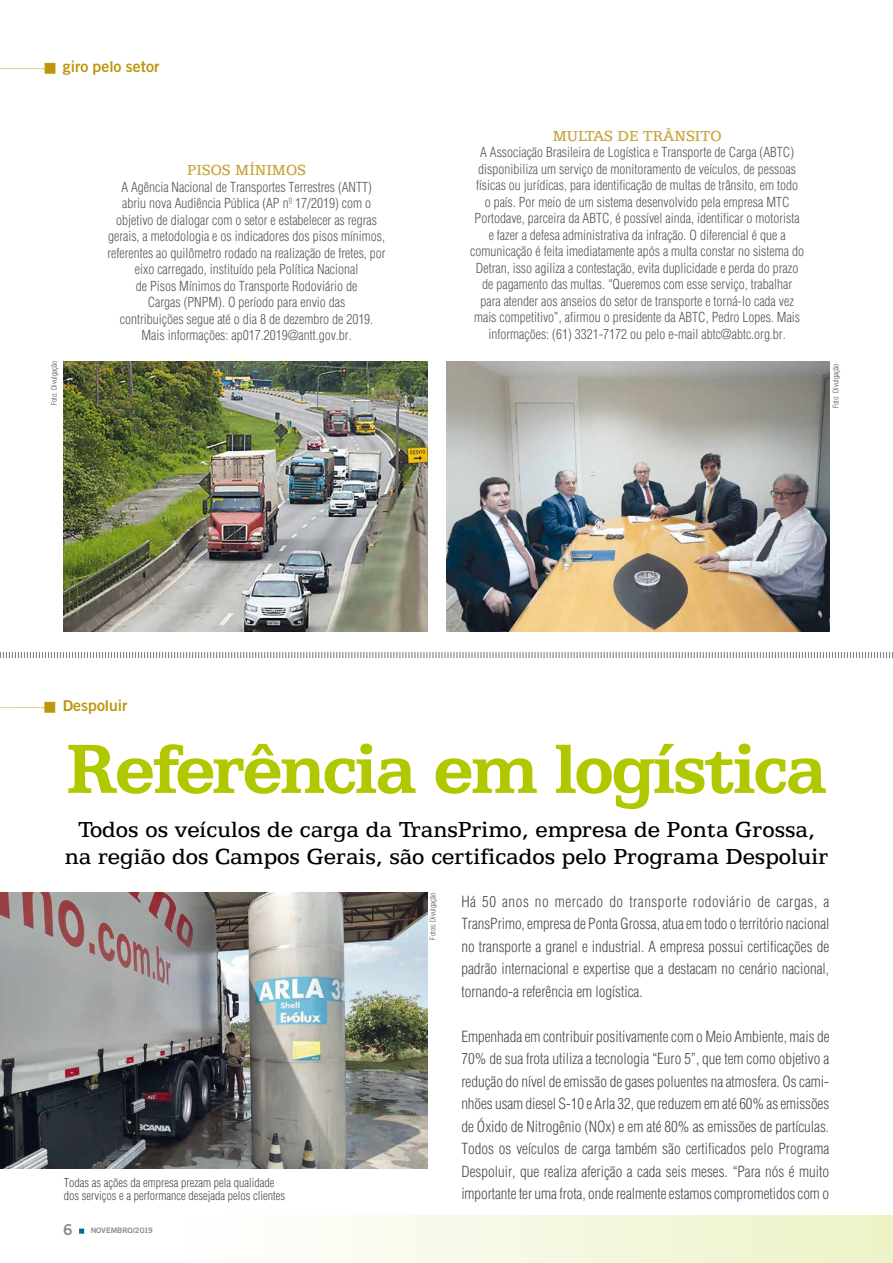
<style>
.page{position:relative;width:893px;height:1263px;background:#fff}
.page>*{position:absolute;margin:0;border:0;box-sizing:border-box;transform-origin:0 0}
.t1{font:700 72px "ATF Antique";letter-spacing:-.03em;color:#b1c800}
.t2{font:22.5px/27px "ATF Antique";color:#000;text-align:center}
.t3{font:300 condensed 15px/22.5px "Helvetica";color:#4b4b4d;text-align:justify}
.t4{font:15px "ATF Antique";color:#c6a43b}
.t5{font:700 15px "Goethe Gothic";color:#bc960c}
.t6{font:700 15px "Goethe Gothic";color:#87888a}
.t7{font:300 condensed 13.5px/16.5px "Helvetica";color:#58585a;text-align:center}
.t8{font:300 condensed 12px/13.5px "Helvetica";color:#4b4b4d}
.t9{font:300 condensed 7.5px "Helvetica";color:#4b4b4d}
.t10{font:700 7.5px "Goethe Gothic";color:#87888a}
</style>
<div class="page">
<svg style="left:79px;top:1228px;width:5px;height:6px"></svg>
<div style="left:45px;top:63px;width:10px;height:10px;background:#bc960c;border:1px solid #bc960c"></div>
<svg style="left:0;top:68px;width:44px;height:1px"></svg>
<div style="left:119px;top:1215px;width:774px;height:48px;background:linear-gradient(to right,#fff,#edf2c6)"></div>
<svg style="left:0;top:652px;width:893px;height:6px"></svg>
<div style="left:45px;top:702px;width:10px;height:10px;background:#bc960c;border:1px solid #bc960c"></div>
<svg style="left:0;top:707px;width:44px;height:1px"></svg>
<img style="left:64px;top:361px;width:363px;height:270px">
<img style="left:446px;top:361px;width:383px;height:270px">
<img style="left:0;top:892px;width:427px;height:276px">
<p class="t5" style="left:63px;top:58px;width:98px">giro pelo setor</p>
<p class="t4" style="left:187px;top:162px;width:120px">PISOS MÍNIMOS</p>
<p class="t7" style="left:108px;top:179px;width:280px">A Agência Nacional de Transportes Terrestres (ANTT)<br>abriu nova Audiência Pública (AP nº 17/2019) com o objetivo de dialogar com o setor e estabelecer as regras gerais, a metodologia e os indicadores dos pisos mínimos, referentes ao quilômetro rodado na realização de fretes, por eixo carregado, instituído pela Política Nacional<br>de Pisos Mínimos do Transporte Rodoviário de<br>Cargas (PNPM). O período para envio das<br>contribuições segue até o dia 8 de dezembro de 2019.<br>Mais informações: ap017.2019@antt.gov.br.</p>
<p class="t4" style="left:553px;top:127px;width:170px">MULTAS DE TRÂNSITO</p>
<p class="t7" style="left:470px;top:144px;width:335px">A Associação Brasileira de Logística e Transporte de Carga (ABTC) disponibiliza um serviço de monitoramento de veículos, de pessoas físicas ou jurídicas, para identificação de multas de trânsito, em todo<br>o país. Por meio de um sistema desenvolvido pela empresa MTC Portodave, parceira da ABTC, é possível ainda, identificar o motorista e fazer a defesa administrativa da infração. O diferencial é que a comunicação é feita imediatamente após a multa constar no sistema do Detran, isso agiliza a contestação, evita duplicidade e perda do prazo de pagamento das multas. “Queremos com esse serviço, trabalhar<br>para atender aos anseios do setor de transporte e torná-lo cada vez mais competitivo”, afirmou o presidente da ABTC, Pedro Lopes. Mais informações: (61) 3321-7172 ou pelo e-mail abtc@abtc.org.br.</p>
<p class="t9" style="left:50px;top:405px;width:46px;rotate:-90deg">Foto: Divulgação</p>
<p class="t9" style="left:831px;top:408px;width:46px;rotate:-90deg">Foto: Divulgação</p>
<p class="t5" style="left:63px;top:697px;width:66px">Despoluir</p>
<h1 class="t1" style="left:66px;top:728px;width:762px">Referência em logística</h1>
<h2 class="t2" style="left:65px;top:816px;width:765px">Todos os veículos de carga da TransPrimo, empresa de Ponta Grossa, na região dos Campos Gerais, são certificados pelo Programa Despoluir</h2>
<p class="t8" style="left:64px;top:1175px;width:223px">Todas as ações da empresa prezam pela qualidade dos serviços e a performance desejada pelos clientes</p>
<p class="t6" style="left:63px;top:1220px;width:11px">6</p>
<p class="t10" style="left:91px;top:1226px;width:64px">NOVEMBRO/2019</p>
<p class="t9" style="left:428px;top:940px;width:49px;rotate:-90deg">Fotos: Divulgação</p>
<p class="t3" style="left:461px;top:890px;width:370px">Há 50 anos no mercado do transporte rodoviário de cargas, a TransPrimo, empresa de Ponta Grossa, atua em todo o território nacional no transporte a granel e industrial. A empresa possui certificações de padrão internacional e expertise que a destacam no cenário nacional, tornando-a referência em logística.</p>
<p class="t3" style="left:461px;top:1025px;width:370px">Empenhada em contribuir positivamente com o Meio Ambiente, mais de 70% de sua frota utiliza a tecnologia “Euro 5”, que tem como objetivo a redução do nível de emissão de gases poluentes na atmosfera. Os cami&shy;nhões usam diesel S-10 e Arla 32, que reduzem em até 60% as emissões de Óxido de Nitrogênio (NOx) e em até 80% as emissões de partículas.<br>Todos os veículos de carga também são certificados pelo Programa Despoluir, que realiza aferição a cada seis meses. “Para nós é muito importante ter uma frota, onde realmente estamos comprometidos com o</p>
</div>
